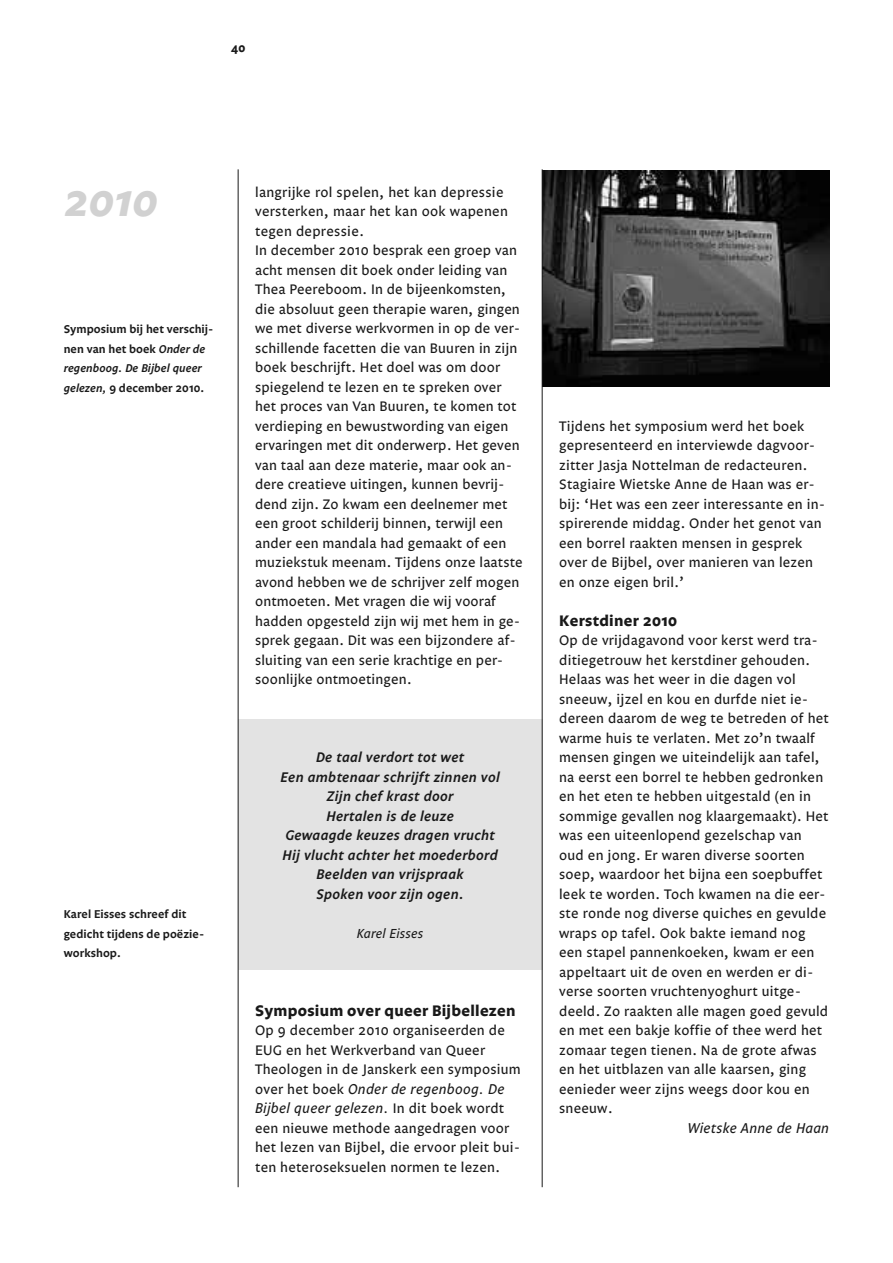
<style>
.page{position:relative;width:893px;height:1263px;background:#fff}
.page>*{position:absolute;margin:0;border:0;box-sizing:border-box;transform-origin:0 0}
.t1{font:italic 700 45px "Legato OT";color:#d1d1d1}
.t2{font:700 15.6px "Legato OT";letter-spacing:.02em;color:#191919}
.t3{font:italic 14.7px/19.5px "Legato OT";letter-spacing:.015em;color:#191919}
.t4{font:italic 600 14.4px/19.5px "Legato OT";letter-spacing:.02em;color:#191919;text-align:center}
.t5{font:14.25px/19.5px "Legato OT";letter-spacing:.015em;color:#191919}
.t6{font:italic 13.5px "Legato OT";letter-spacing:.005em;color:#191919}
.t7{font:700 12px "Legato OT";color:#191919}
.t8{font:600 11.7px/19.5px "Legato OT";letter-spacing:.005em;color:#191919}
.s1{font-style:italic}
.s2{font-style:normal;font-size:14.25px}
</style>
<div class="page">
<img style="left:543px;top:170px;width:287px;height:217px">
<div style="left:238px;top:719px;width:304px;height:250px;background:#e3e3e3"></div>
<hr style="left:542px;top:169px;width:1px;height:1018px;background:#191919">
<hr style="left:238px;top:169px;width:1px;height:1018px;background:#191919">
<p class="t7" style="left:231px;top:43px;width:16px">40</p>
<h1 class="t1" style="left:64px;top:183px;width:96px">2010</h1>
<p class="t8" style="left:64px;top:321px;width:151px">Symposium bij het verschij&shy;nen van het boek <span class="s1">Onder de regenboog. De Bijbel queer gelezen,</span> 9 december 2010.</p>
<p class="t8" style="left:64px;top:906px;width:142px">Karel Eisses schreef dit gedicht tijdens de poëzie&shy;workshop.</p>
<p class="t5" style="left:255px;top:183px;width:269px">langrijke rol spelen, het kan depressie versterken, maar het kan ook wapenen tegen depressie.<br>In december 2010 besprak een groep van acht mensen dit boek onder leiding van Thea Peereboom. In de bijeenkomsten, die absoluut geen therapie waren, gingen we met diverse werkvormen in op de ver&shy;schillende facetten die van Buuren in zijn boek beschrijft. Het doel was om door spiegelend te lezen en te spreken over het proces van Van Buuren, te komen tot verdieping en bewustwording van eigen ervaringen met dit onderwerp. Het geven van taal aan deze materie, maar ook an&shy;dere creatieve uitingen, kunnen bevrij&shy;dend zijn. Zo kwam een deelnemer met een groot schilderij binnen, terwijl een ander een mandala had gemaakt of een muziekstuk meenam. Tijdens onze laatste avond hebben we de schrijver zelf mogen ontmoeten. Met vragen die wij vooraf hadden opgesteld zijn wij met hem in ge&shy;sprek gegaan. Dit was een bijzondere af&shy;sluiting van een serie krachtige en per&shy;soonlijke ontmoetingen.</p>
<p class="t4" style="left:280px;top:749px;width:221px">De taal verdort tot wet<br>Een ambtenaar schrijft zinnen vol<br>Zijn chef krast door<br>Hertalen is de leuze<br>Gewaagde keuzes dragen vrucht<br>Hij vlucht achter het moederbord<br>Beelden van vrijspraak<br>Spoken voor zijn ogen.</p>
<p class="t6" style="left:357px;top:928px;width:68px">Karel Eisses</p>
<p class="t2" style="left:255px;top:1004px;width:262px">Symposium over queer Bijbellezen</p>
<p class="t5" style="left:255px;top:1022px;width:267px">Op 9 december 2010 organiseerden de<br>EUG en het Werkverband van Queer<br>Theologen in de Janskerk een symposium</p>
<p class="t3" style="left:255px;top:1080px;width:251px"><span class="s2">over het boek</span> Onder de regenboog. De<br>Bijbel queer gelezen. <span class="s2">In dit boek wordt</span></p>
<p class="t5" style="left:255px;top:1119px;width:267px">een nieuwe methode aangedragen voor het lezen van Bijbel, die ervoor pleit bui&shy;ten heteroseksuelen normen te lezen.</p>
<p class="t5" style="left:559px;top:417px;width:268px">Tijdens het symposium werd het boek gepresenteerd en interviewde dagvoor&shy;zitter Jasja Nottelman de redacteuren.<br>Stagiaire Wietske Anne de Haan was er&shy;bij: ‘Het was een zeer interessante en in&shy;spirerende middag. Onder het genot van een borrel raakten mensen in gesprek over de Bijbel, over manieren van lezen en onze eigen bril.’</p>
<p class="t2" style="left:559px;top:614px;width:120px">Kerstdiner 2010</p>
<p class="t5" style="left:559px;top:632px;width:271px">Op de vrijdagavond voor kerst werd tra&shy;ditiegetrouw het kerstdiner gehouden.<br>Helaas was het weer in die dagen vol sneeuw, ijzel en kou en durfde niet ie&shy;dereen daarom de weg te betreden of het warme huis te verlaten. Met zo’n twaalf mensen gingen we uiteindelijk aan tafel, na eerst een borrel te hebben gedronken en het eten te hebben uitgestald (en in sommige gevallen nog klaargemaakt). Het was een uiteenlopend gezelschap van oud en jong. Er waren diverse soorten soep, waardoor het bijna een soepbuffet leek te worden. Toch kwamen na die eer&shy;ste ronde nog diverse quiches en gevulde wraps op tafel. Ook bakte iemand nog een stapel pannenkoeken, kwam er een appeltaart uit de oven en werden er di&shy;verse soorten vruchtenyoghurt uitge&shy;deeld. Zo raakten alle magen goed gevuld en met een bakje koffie of thee werd het zomaar tegen tienen. Na de grote afwas en het uitblazen van alle kaarsen, ging eenieder weer zijns weegs door kou en sneeuw.</p>
<p class="t3" style="left:688px;top:1119px;width:143px">Wietske Anne de Haan</p>
</div>
